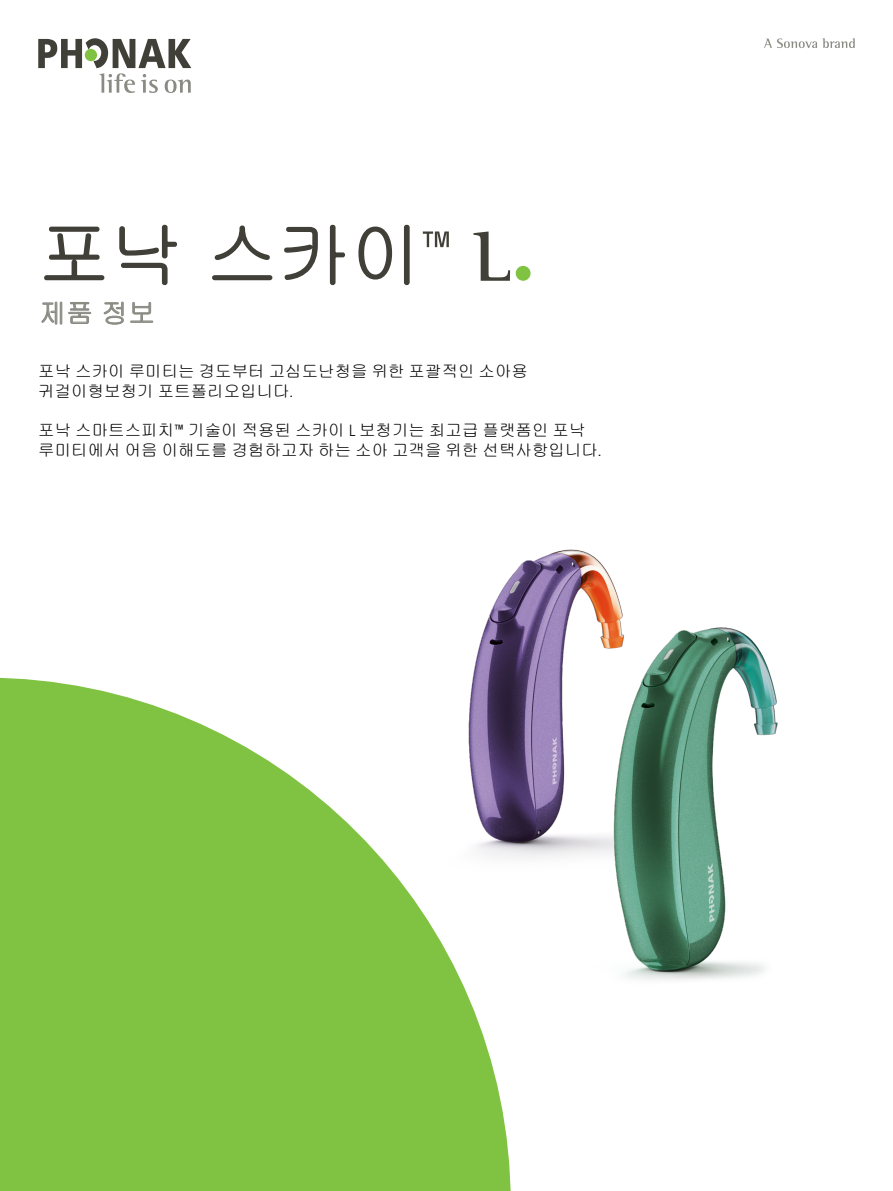
<style>
.page{position:relative;width:893px;height:1191px;background:#fff}
.page>*{position:absolute;margin:0;border:0;box-sizing:border-box;transform-origin:0 0}
.t1{font:72px "Gulim";color:#403f38}
.t2{font:27px "Gulim";color:#8a8b83}
.t3{font:16.5px/19.8px "Gulim";color:#000}
.s1{font-family:"Rotis Semifor Phonak";font-weight:700}
.s2{font-family:"Rotis Sansfor Phonak";font-weight:300}
</style>
<div class="page">
<img style="left:473px;top:549px;width:140px;height:309px">
<img style="left:557px;top:583px;width:221px;height:397px">
<svg style="left:38px;top:38px;width:153px;height:55px"></svg>
<svg style="left:764px;top:38px;width:91px;height:10px"></svg>
<svg style="left:42px;top:301px;width:20px;height:23px"></svg>
<svg style="left:68px;top:302px;width:23px;height:22px"></svg>
<svg style="left:104px;top:302px;width:20px;height:23px"></svg>
<svg style="left:130px;top:302px;width:23px;height:21px"></svg>
<svg style="left:44px;top:226px;width:61px;height:55px"></svg>
<svg style="left:119px;top:224px;width:58px;height:62px"></svg>
<svg style="left:212px;top:225px;width:61px;height:56px"></svg>
<svg style="left:284px;top:224px;width:61px;height:62px"></svg>
<svg style="left:358px;top:224px;width:52px;height:62px"></svg>
<div style="left:516px;top:266px;width:15px;height:15px;background:#80c342;border-radius:50%"></div>
<svg style="left:0;top:677px;width:511px;height:514px;fill:#80c342"></svg>
<h1 class="t1" style="left:38px;top:219px;width:476px">포낙 스카이<sup>™</sup> <span class="s1">L</span></h1>
<h2 class="t2" style="left:39px;top:299px;width:118px">제품 정보</h2>
<p class="t3" style="left:38px;top:361px;width:491px">포낙 스카이 루미티는 경도부터 고심도난청을 위한 포괄적인 소아용 귀걸이형보청기 포트폴리오입니다<span class="s2">.</span></p>
<p class="t3" style="left:38px;top:420px;width:564px">포낙 스마트스피치<span class="s2">™</span> 기술이 적용된 스카이 <span class="s2">L</span> 보청기는 최고급 플랫폼인 포낙 루미티에서 어음 이해도를 경험하고자 하는 소아 고객을 위한 선택사항입니다<span class="s2">.</span></p>
</div>
